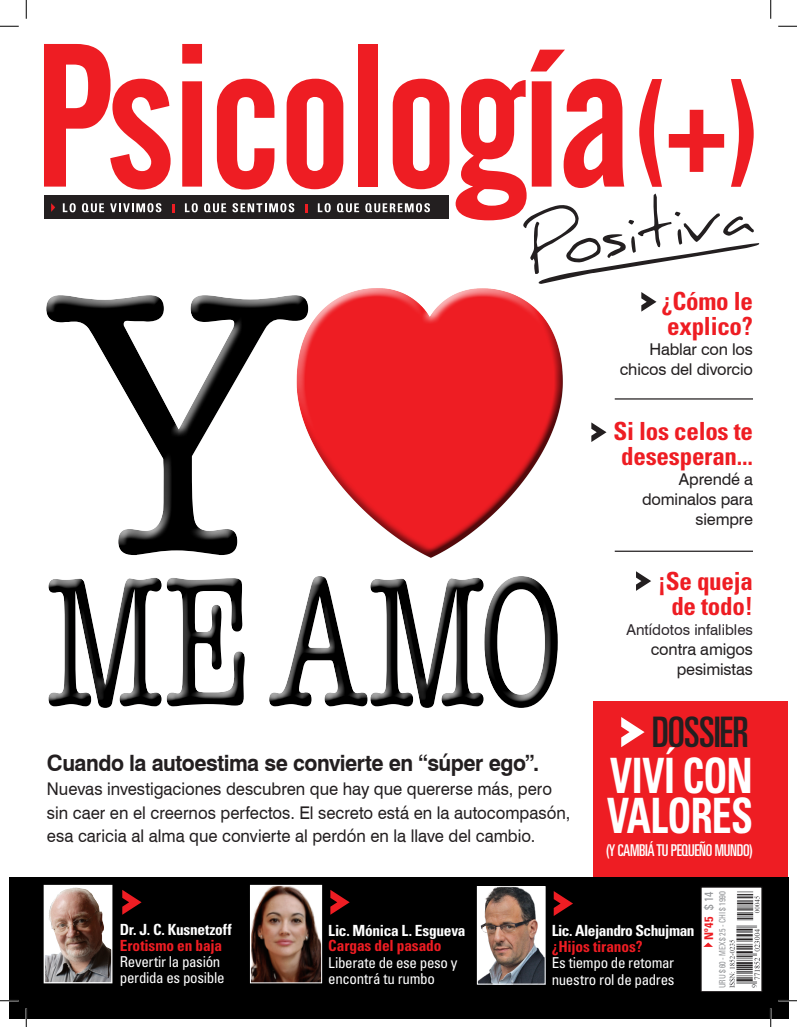
<style>
.page{position:relative;width:797px;height:1027px;background:#fff}
.page>*{position:absolute;margin:0;border:0;box-sizing:border-box;transform-origin:0 0}
.t1{font:condensed 190.38px "American Typewriter";letter-spacing:-.015em;color:#000;scale:.9 1}
.t2{font:700 condensed 48.75px/40px "Univers";letter-spacing:-.01em;color:#fff;scale:.81 1}
.t3{font:ultra-condensed 42.12px "Univers";letter-spacing:-.02em;color:#231f20}
.t4{font:700 condensed 25px/25px "Univers";letter-spacing:-.01em;color:#ee1d23;text-align:center}
.t5{font:700 22.5px "Swiss 721 BT";letter-spacing:-.025em;color:#231f20;scale:.95 1}
.t6{font:17.5px/23.8px "Swiss 721 BT";color:#231f20;scale:.95 1}
.t7{font:16.25px/20px "Swiss 721 BT";letter-spacing:-.01em;color:#231f20;text-align:right}
.t8{font:ultra-condensed 16.25px "Univers";letter-spacing:-.02em;color:#fff}
.t9{font:700 condensed 15.38px "Univers";letter-spacing:-.02em;color:#fff}
.t10{font:700 condensed 15.38px "Univers";letter-spacing:-.01em;color:#ee1d23}
.t11{font:condensed 15px/16.2px "Univers";letter-spacing:-.02em;color:#fff}
.t12{font:15px "Swiss 721 BT";color:#2d272c}
.t13{font:700 condensed 12px "Univers";color:#ee1d23}
.t14{font:condensed 8.75px "Univers";letter-spacing:-.02em;color:#939598;scale:.9 1}
.s1{font-weight:400;color:#939598}
</style>
<div class="page">
<div style="left:593px;top:701px;width:195px;height:176px;background:#ee1d23"></div>
<svg style="left:44px;top:44px;width:126px;height:87px"></svg>
<svg style="left:182px;top:44px;width:20px;height:87px"></svg>
<svg style="left:217px;top:79px;width:57px;height:52px"></svg>
<svg style="left:286px;top:79px;width:57px;height:52px"></svg>
<div style="left:358px;top:44px;width:20px;height:143px;background:#ee1d23"></div>
<svg style="left:393px;top:79px;width:56px;height:52px"></svg>
<div style="left:9px;top:877px;width:779px;height:141px;background:#000"></div>
<div style="left:701px;top:887px;width:60px;height:104px;background:#fff"></div>
<img style="left:729px;top:891px;width:31px;height:96px">
<svg style="left:703px;top:942px;width:10px;height:5px"></svg>
<img style="left:479px;top:909px;width:64px;height:73px">
<div style="left:477px;top:886px;width:68px;height:98px;border:1px solid #fff"></div>
<svg style="left:553px;top:909px;width:12px;height:7px"></svg>
<img style="left:46px;top:909px;width:64px;height:72px">
<img style="left:48px;top:909px;width:27px;height:13px">
<div style="left:44px;top:885px;width:68px;height:98px;border:1px solid #fff"></div>
<svg style="left:122px;top:909px;width:9px;height:6px"></svg>
<img style="left:252px;top:909px;width:68px;height:72px">
<div style="left:250px;top:885px;width:72px;height:98px;border:1px solid #fff"></div>
<svg style="left:330px;top:909px;width:9px;height:6px"></svg>
<svg style="left:461px;top:50px;width:293px;height:81px"></svg>
<svg style="left:43px;top:884px;width:530px;height:25px"></svg>
<div style="left:9px;top:131px;width:779px;height:563px;background:#231f20;opacity:.75"></div>
<div style="left:9px;top:498px;width:779px;height:277px;background:#231f20;opacity:.75"></div>
<div style="left:290px;top:261px;width:280px;height:315px;background:#231f20;opacity:.75"></div>
<svg style="left:0;top:25px;width:19px;height:2px"></svg>
<svg style="left:778px;top:25px;width:19px;height:2px"></svg>
<svg style="left:0;top:1000px;width:19px;height:1px"></svg>
<svg style="left:778px;top:1000px;width:19px;height:1px"></svg>
<svg style="left:25px;top:0;width:2px;height:19px"></svg>
<svg style="left:25px;top:1008px;width:2px;height:19px"></svg>
<svg style="left:770px;top:0;width:1px;height:19px"></svg>
<svg style="left:770px;top:1008px;width:1px;height:19px"></svg>
<h1 class="t1" style="left:44px;top:499px;width:580px"><sup>Y</sup>MEAMO</h1>
<p class="t5" style="left:47px;top:750px;width:519px">Cuando la autoestima se convierte en “súper ego”.</p>
<p class="t6" style="left:47px;top:777px;width:552px">Nuevas investigaciones descubren que hay que quererse más, pero sin caer en el creernos perfectos. El secreto está en la autocompasón, esa caricia al alma que convierte al perdón en la llave del cambio.</p>
<h3 class="t4" style="left:661px;top:288px;width:93px;text-align:left">¿Cómo le explico?</h3>
<p class="t7" style="left:620px;top:339px;width:135px">Hablar con los chicos del divorcio</p>
<h3 class="t4" style="left:613px;top:418px;width:141px">Si los celos te desesperan...</h3>
<p class="t7" style="left:642px;top:469px;width:112px">Aprendé a dominalos para siempre</p>
<h3 class="t4" style="left:657px;top:568px;width:97px">¡Se queja de todo!</h3>
<p class="t12" style="left:626px;top:620px;width:128px">Antídotos infalibles</p>
<p class="t7" style="left:651px;top:639px;width:104px">contra amigos pesimistas</p>
<h3 class="t3" style="left:652px;top:708px;width:98px">DOSSIER</h3>
<h2 class="t2" style="left:607px;top:756px;width:176px">Viví con valores</h2>
<p class="t8" style="left:605px;top:841px;width:149px">(Y CAMBIÁ TU PEQUEÑO MUNDO)</p>
<p class="t9" style="left:120px;top:920px;width:113px">Dr. J. C. Kusnetzoff</p>
<p class="t10" style="left:120px;top:936px;width:104px">Erotismo en baja</p>
<p class="t11" style="left:120px;top:953px;width:106px">Revertir la pasión perdida es posible</p>
<p class="t9" style="left:328px;top:921px;width:139px">Lic. Mónica L. Esgueva</p>
<p class="t10" style="left:328px;top:936px;width:115px">Cargas del pasado</p>
<p class="t11" style="left:328px;top:954px;width:131px">Liberate de ese peso y encontrá tu rumbo</p>
<p class="t9" style="left:551px;top:921px;width:144px">Lic. Alejandro Schujman</p>
<p class="t10" style="left:551px;top:937px;width:92px">¿Hijos tiranos?</p>
<p class="t11" style="left:551px;top:955px;width:124px">Es tiempo de retomar nuestro rol de padres</p>
<p class="t13" style="left:701px;top:940px;width:50px;rotate:-90deg">Nº45 <span class="s1">$ 14</span></p>
<p class="t14" style="left:716px;top:988px;width:109px;rotate:-90deg">URU $ 60 - MEX $ 25 - CHI $ 1990</p>
</div>
